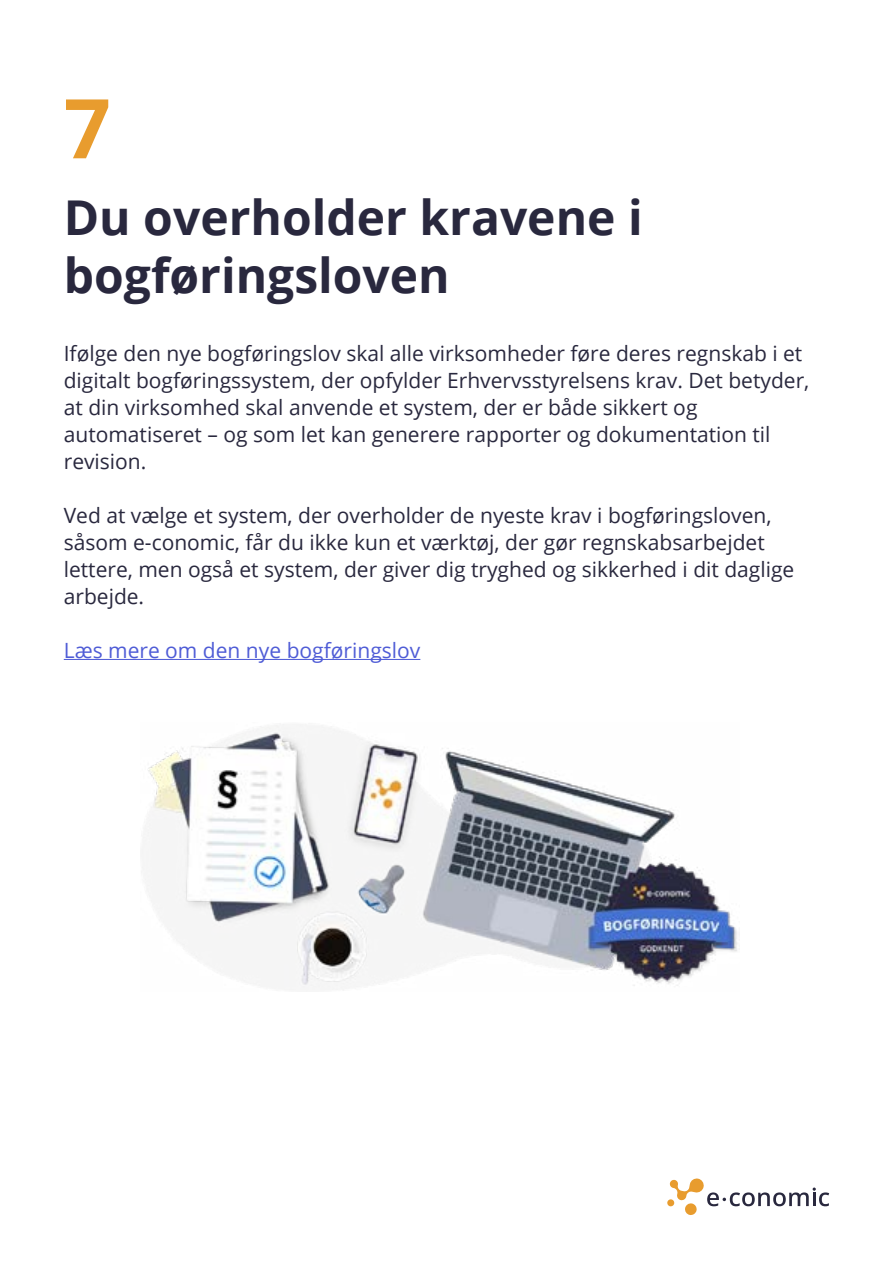
<style>
.page{position:relative;width:893px;height:1263px;background:#fff}
.page>*{position:absolute;margin:0;border:0;box-sizing:border-box;transform-origin:0 0}
.t1{font:700 82.5px "Open Sans";color:#e89c2e}
.t2{font:700 48px/58.5px "Open Sans";color:#29283e}
.t3{font:21px/27px "Open Sans";color:#29283e}
.t4{font:21px "Open Sans";color:#4f5cd6}
</style>
<div class="page">
<svg style="left:669px;top:1178px;width:160px;height:37px"></svg>
<hr style="left:64px;top:659px;width:356px;height:1px;background:#4f5cd6">
<img style="left:142px;top:724px;width:596px;height:266px">
<h1 class="t1" style="left:64px;top:70px;width:49px">7</h1>
<h2 class="t2" style="left:64px;top:187px;width:580px">Du overholder kravene i bogføringsloven</h2>
<p class="t3" style="left:64px;top:339px;width:747px">Ifølge den nye bogføringslov skal alle virksomheder føre deres regnskab i et digitalt bogføringssystem, der opfylder Erhvervsstyrelsens krav. Det betyder, at din virksomhed skal anvende et system, der er både sikkert og automatiseret – og som let kan generere rapporter og dokumentation til revision.</p>
<p class="t3" style="left:64px;top:501px;width:732px">Ved at vælge et system, der overholder de nyeste krav i bogføringsloven, såsom e-conomic, får du ikke kun et værktøj, der gør regnskabsarbejdet lettere, men også et system, der giver dig tryghed og sikkerhed i dit daglige arbejde.</p>
<p class="t4" style="left:64px;top:636px;width:358px">Læs mere om den nye bogføringslov</p>
</div>
